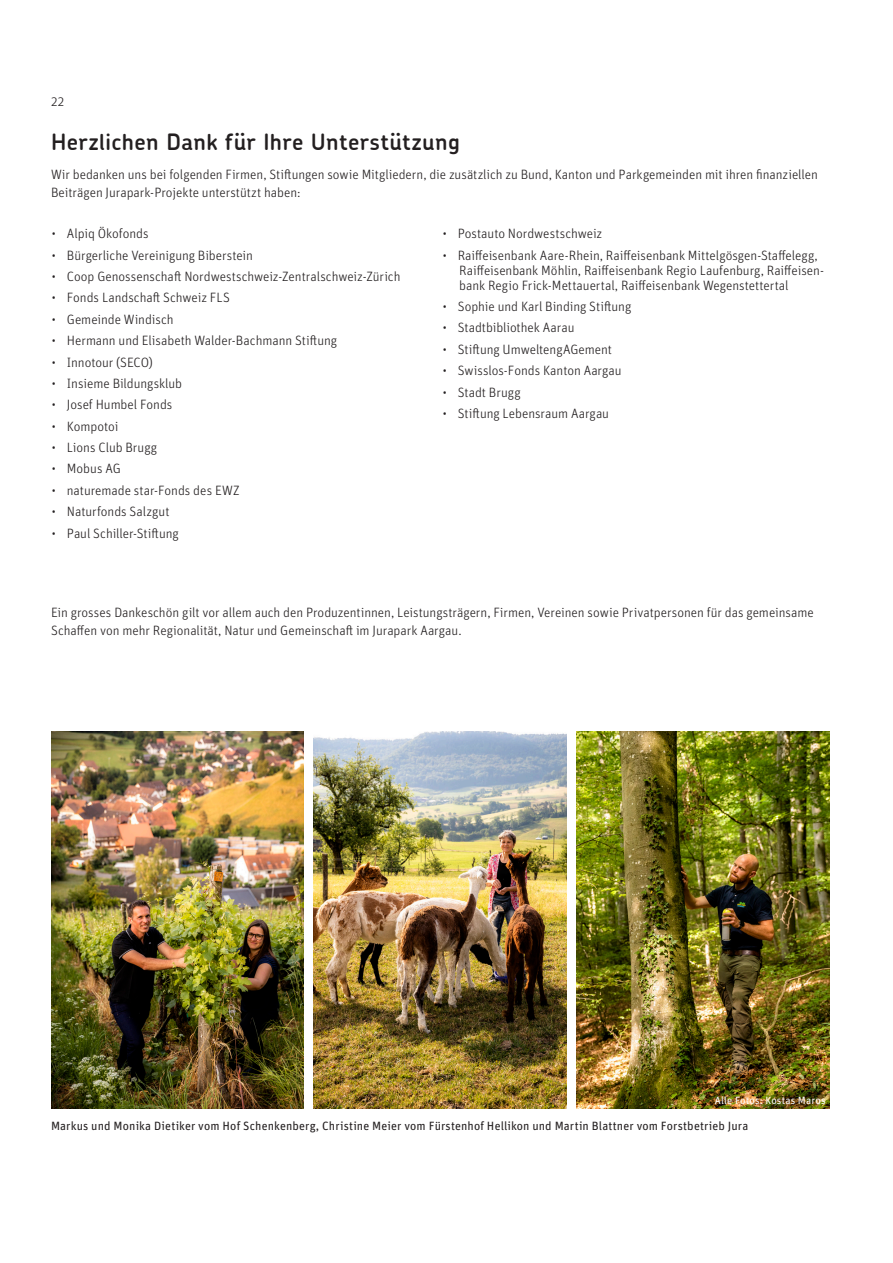
<style>
.page{position:relative;width:893px;height:1263px;background:#fff}
.page>*{position:absolute;margin:0;border:0;box-sizing:border-box;transform-origin:0 0}
._01_TITEL_INHALT_Chevin{font:600 22.5px "Chevin";letter-spacing:.02em;color:#231f20}
._01_LAUFTEXT_Unit{font:300 13.5px/18px "Unit OT";letter-spacing:-.005em;color:#231f20}
._01_LEAD2_UnitSLab{font:12px "Unit OT";letter-spacing:.01em;color:#231f20}
._01_LEAD2_UnitSLab-2{font:10.5px "Unit OT";letter-spacing:.015em;color:#fff}
</style>
<div class="page">
<img style="left:577px;top:731px;width:252px;height:377px">
<img style="left:314px;top:731px;width:252px;height:377px">
<img style="left:51px;top:731px;width:253px;height:377px">
<p class="_01_LAUFTEXT_Unit" style="left:51px;top:93px;width:15px">22</p>
<p class="_01_TITEL_INHALT_Chevin" style="left:51px;top:128px;width:410px">Herzlichen Dank für Ihre Unterstützung</p>
<p class="_01_LAUFTEXT_Unit" style="left:51px;top:165px;width:768px">Wir bedanken uns bei folgenden Firmen, Stiftungen sowie Mitgliedern, die zusätzlich zu Bund, Kanton und Parkgemeinden mit ihren finanziellen<br>Beiträgen Jurapark-Projekte unterstützt haben:</p>
<p class="_01_LAUFTEXT_Unit" style="left:52px;top:225px;width:98px">• Alpiq Ökofonds</p>
<p class="_01_LAUFTEXT_Unit" style="left:52px;top:246px;width:203px">• Bürgerliche Vereinigung Biberstein</p>
<p class="_01_LAUFTEXT_Unit" style="left:52px;top:267px;width:350px">• Coop Genossenschaft Nordwestschweiz-Zentralschweiz-Zürich</p>
<p class="_01_LAUFTEXT_Unit" style="left:52px;top:289px;width:180px">• Fonds Landschaft Schweiz FLS</p>
<p class="_01_LAUFTEXT_Unit" style="left:52px;top:310px;width:123px">• Gemeinde Windisch</p>
<p class="_01_LAUFTEXT_Unit" style="left:52px;top:331px;width:287px">• Hermann und Elisabeth Walder-Bachmann Stiftung</p>
<p class="_01_LAUFTEXT_Unit" style="left:52px;top:353px;width:103px">• Innotour (SECO)</p>
<p class="_01_LAUFTEXT_Unit" style="left:52px;top:374px;width:132px">• Insieme Bildungsklub</p>
<p class="_01_LAUFTEXT_Unit" style="left:52px;top:396px;width:122px">• Josef Humbel Fonds</p>
<p class="_01_LAUFTEXT_Unit" style="left:52px;top:417px;width:68px">• Kompotoi</p>
<p class="_01_LAUFTEXT_Unit" style="left:52px;top:438px;width:107px">• Lions Club Brugg</p>
<p class="_01_LAUFTEXT_Unit" style="left:52px;top:460px;width:70px">• Mobus AG</p>
<p class="_01_LAUFTEXT_Unit" style="left:52px;top:481px;width:189px">• naturemade star-Fonds des EWZ</p>
<p class="_01_LAUFTEXT_Unit" style="left:52px;top:502px;width:119px">• Naturfonds Salzgut</p>
<p class="_01_LAUFTEXT_Unit" style="left:52px;top:524px;width:128px">• Paul Schiller-Stiftung</p>
<p class="_01_LAUFTEXT_Unit" style="left:443px;top:225px;width:161px">• Postauto Nordwestschweiz</p>
<p class="_01_LAUFTEXT_Unit" style="left:459px;top:247px;width:366px;line-height:15px;text-indent:-16px">• Raiffeisenbank Aare-Rhein, Raiffeisenbank Mittelgösgen-Staffelegg,<br>Raiffeisenbank Möhlin, Raiffeisenbank Regio Laufenburg, Raiffeisen&shy;bank Regio Frick-Mettauertal, Raiffeisenbank Wegenstettertal</p>
<p class="_01_LAUFTEXT_Unit" style="left:443px;top:297px;width:190px">• Sophie und Karl Binding Stiftung</p>
<p class="_01_LAUFTEXT_Unit" style="left:443px;top:319px;width:133px">• Stadtbibliothek Aarau</p>
<p class="_01_LAUFTEXT_Unit" style="left:443px;top:340px;width:171px">• Stiftung UmweltengAGement</p>
<p class="_01_LAUFTEXT_Unit" style="left:443px;top:361px;width:180px">• Swisslos-Fonds Kanton Aargau</p>
<p class="_01_LAUFTEXT_Unit" style="left:443px;top:383px;width:79px">• Stadt Brugg</p>
<p class="_01_LAUFTEXT_Unit" style="left:443px;top:404px;width:168px">• Stiftung Lebensraum Aargau</p>
<p class="_01_LAUFTEXT_Unit" style="left:51px;top:603px;width:764px">Ein grosses Dankeschön gilt vor allem auch den Produzentinnen, Leistungsträgern, Firmen, Vereinen sowie Privatpersonen für das gemeinsame<br>Schaffen von mehr Regionalität, Natur und Gemeinschaft im Jurapark Aargau.</p>
<p class="_01_LEAD2_UnitSLab-2" style="left:715px;top:1094px;width:112px">Alle Fotos: Kostas Maros</p>
<p class="_01_LEAD2_UnitSLab" style="left:51px;top:1118px;width:699px">Markus und Monika Dietiker vom Hof Schenkenberg, Christine Meier vom Fürstenhof Hellikon und Martin Blattner vom Forstbetrieb Jura</p>
</div>
